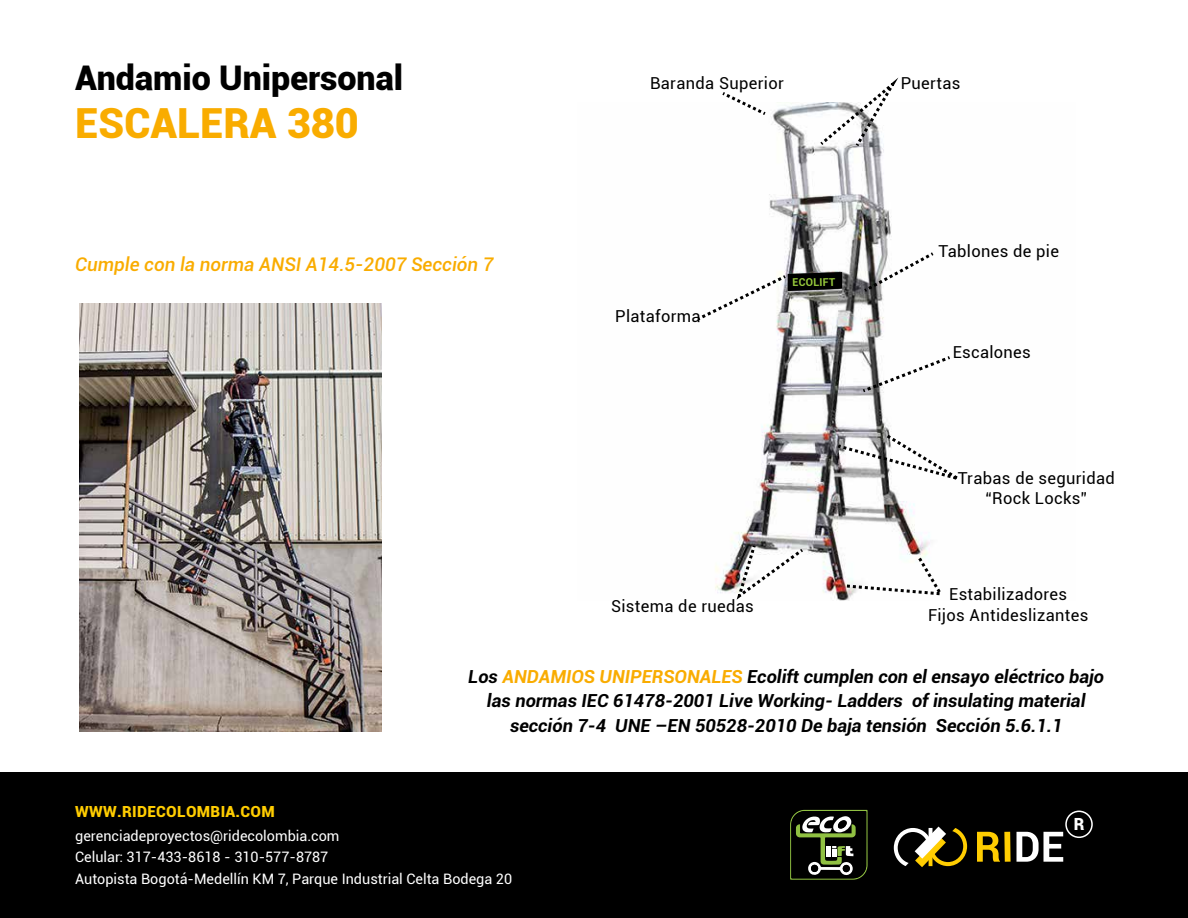
<style>
.page{position:relative;width:1188px;height:918px;background:#fff}
.page>*{position:absolute;margin:0;border:0;box-sizing:border-box;transform-origin:0 0}
.t1{font:900 41.55px "Roboto";color:#f9ac00}
.t2{font:900 34.05px "Roboto";color:#000}
.t3{font:italic 500 18.9px "Roboto";color:#f9ac00}
.t4{font:italic 700 18px/24.9px "Roboto";color:#000;text-align:center}
.t5{font:900 16.8px "Roboto";color:#fff}
.t6{font:16.5px/20.1px "Roboto";letter-spacing:.02em;color:#000;text-align:center}
.t7{font:900 15.3px "Roboto";letter-spacing:.02em;color:#ffcd01}
.t8{font:14.4px/21.6px "Roboto";color:#fff}
.t9{font:700 10.8px "Roboto";color:#98ca3c}
.s1{color:#f9ac00}
</style>
<div class="page">
<img style="left:715px;top:103px;width:215px;height:497px">
<svg style="left:817px;top:77px;width:87px;height:73px"></svg>
<svg style="left:719px;top:92px;width:50px;height:26px"></svg>
<svg style="left:861px;top:250px;width:73px;height:45px"></svg>
<svg style="left:859px;top:354px;width:91px;height:41px"></svg>
<svg style="left:734px;top:546px;width:72px;height:54px"></svg>
<svg style="left:834px;top:432px;width:124px;height:55px"></svg>
<svg style="left:844px;top:552px;width:97px;height:45px"></svg>
<svg style="left:697px;top:272px;width:145px;height:51px"></svg>
<img style="left:80px;top:304px;width:301px;height:428px">
<div style="left:0;top:773px;width:1188px;height:145px;background:#000"></div>
<svg style="left:894px;top:827px;width:73px;height:40px"></svg>
<svg style="left:977px;top:832px;width:23px;height:30px"></svg>
<div style="left:1004px;top:832px;width:7px;height:30px;background:#ffcd01"></div>
<svg style="left:1017px;top:811px;width:76px;height:51px"></svg>
<svg style="left:790px;top:809px;width:78px;height:71px"></svg>
<h2 class="t2" style="left:75px;top:54px;width:329px">Andamio Unipersonal</h2>
<h1 class="t1" style="left:75px;top:94px;width:285px">ESCALERA 380</h1>
<p class="t3" style="left:75px;top:251px;width:420px">Cumple con la norma ANSI A14.5-2007 Sección 7</p>
<p class="t6" style="left:650px;top:72px;width:135px">Baranda Superior</p>
<p class="t6" style="left:901px;top:72px;width:61px">Puertas</p>
<p class="t6" style="left:615px;top:306px;width:87px">Plataforma</p>
<p class="t9" style="left:792px;top:275px;width:44px;rotate:-1deg">ECOLIFT</p>
<p class="t6" style="left:611px;top:595px;width:144px">Sistema de ruedas</p>
<p class="t6" style="left:938px;top:241px;width:122px">Tablones de pie</p>
<p class="t6" style="left:953px;top:341px;width:80px">Escalones</p>
<p class="t6" style="left:958px;top:467px;width:159px">Trabas de seguridad “Rock Locks”</p>
<p class="t6" style="left:928px;top:584px;width:162px">Estabilizadores<br>Fijos Antideslizantes</p>
<p class="t4" style="left:468px;top:663px;width:637px">Los <span class="s1">ANDAMIOS UNIPERSONALES</span> Ecolift cumplen con el ensayo eléctrico bajo las normas IEC 61478-2001 Live Working- Ladders of insulating material sección 7-4 UNE –EN 50528-2010 De baja tensión Sección 5.6.1.1</p>
<p class="t7" style="left:75px;top:801px;width:201px">WWW.RIDECOLOMBIA.COM</p>
<p class="t8" style="left:75px;top:824px;width:438px">gerenciadeproyectos@ridecolombia.com<br>Celular: 317-433-8618 - 310-577-8787<br>Autopista Bogotá-Medellín KM 7, Parque Industrial Celta Bodega 20</p>
<p class="t5" style="left:1074px;top:812px;width:12px">R</p>
</div>
